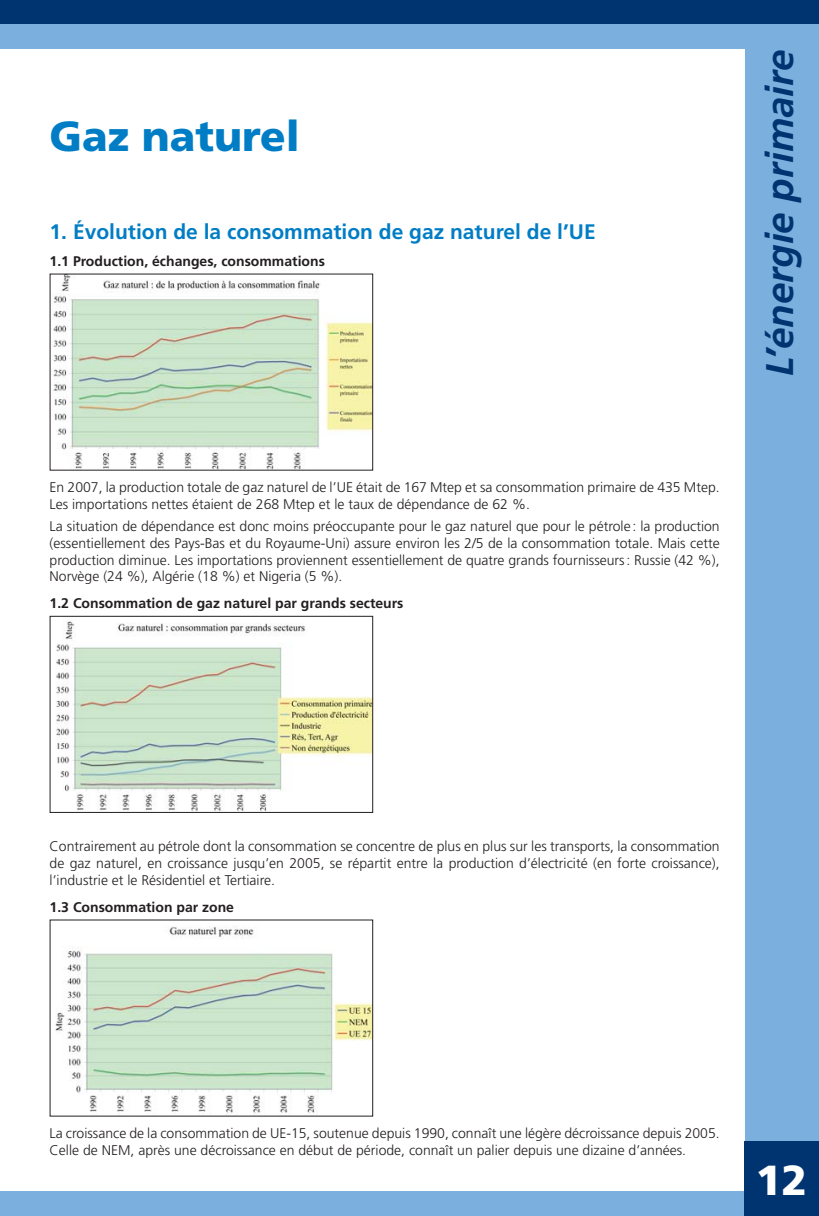
<style>
.page{position:relative;width:819px;height:1216px;background:#fff}
.page>*{position:absolute;margin:0;border:0;box-sizing:border-box;transform-origin:0 0}
.t1{font:900 42px "Frutiger";color:#007dc5}
.t2{font:900 42px "Frutiger";color:#fff}
.t3{font:italic 700 38.5px "Frutiger";color:#003471}
.t4{font:700 21px "Frutiger";color:#007dc5}
.t5{font:300 14px/16.8px "Frutiger";color:#231f20}
.t6{font:700 14px "Frutiger";color:#231f20}
</style>
<div class="page">
<div style="left:0;top:0;width:819px;height:1215px;background:#003471"></div>
<div style="left:0;top:25px;width:819px;height:1190px;background:#7aafde"></div>
<div style="left:0;top:50px;width:744px;height:1141px;background:#fff"></div>
<div style="left:744px;top:1141px;width:75px;height:74px;background:#003471"></div>
<img style="left:53px;top:275px;width:318px;height:193px">
<img style="left:56px;top:621px;width:315px;height:189px">
<div style="left:50px;top:616px;width:323px;height:196px;border:1px solid #231f20"></div>
<img style="left:55px;top:926px;width:316px;height:188px">
<p class="t1" style="left:50px;top:119px;width:252px">Gaz naturel</p>
<p class="t4" style="left:50px;top:223px;width:547px">1. Évolution de la consommation de gaz naturel de l’UE</p>
<p class="t6" style="left:50px;top:255px;width:277px">1.1 Production, échanges, consommations</p>
<p class="t5" style="left:50px;top:480px;width:671px">En 2007, la production totale de gaz naturel de l’UE était de 167 Mtep et sa consommation primaire de 435 Mtep.<br>Les importations nettes étaient de 268 Mtep et le taux de dépendance de 62 %.</p>
<p class="t5" style="left:50px;top:518px;width:671px;text-align:justify">La situation de dépendance est donc moins préoccupante pour le gaz naturel que pour le pétrole : la production (essentiellement des Pays-Bas et du Royaume-Uni) assure environ les 2/5 de la consommation totale. Mais cette production diminue. Les importations proviennent essentiellement de quatre grands fournisseurs : Russie (42 %), Norvège (24 %), Algérie (18 %) et Nigeria (5 %).</p>
<p class="t6" style="left:50px;top:597px;width:355px">1.2 Consommation de gaz naturel par grands secteurs</p>
<p class="t3" style="left:764px;top:376px;width:327px;rotate:-90deg">L’énergie primaire</p>
<p class="t5" style="left:50px;top:839px;width:671px;text-align:justify">Contrairement au pétrole dont la consommation se concentre de plus en plus sur les transports, la consommation de gaz naturel, en croissance jusqu’en 2005, se répartit entre la production d’électricité (en forte croissance), l’industrie et le Résidentiel et Tertiaire.</p>
<p class="t6" style="left:50px;top:901px;width:186px">1.3 Consommation par zone</p>
<p class="t5" style="left:50px;top:1126px;width:671px">La croissance de la consommation de UE-15, soutenue depuis 1990, connaît une légère décroissance depuis 2005.<br>Celle de NEM, après une décroissance en début de période, connaît un palier depuis une dizaine d’années.</p>
<p class="t2" style="left:755px;top:1163px;width:53px">12</p>
</div>
